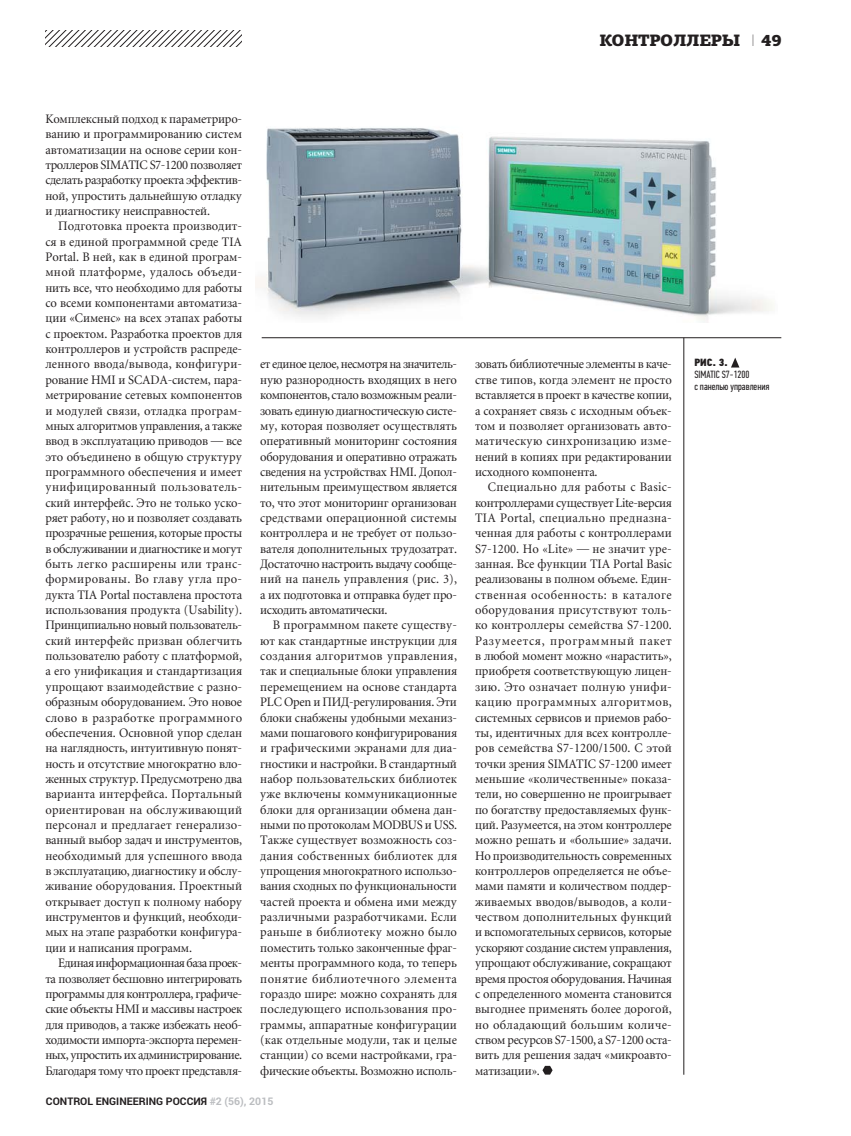
<style>
.page{position:relative;width:851px;height:1136px;background:#fff}
.page>*{position:absolute;margin:0;border:0;box-sizing:border-box;transform-origin:0 0}
.t1{font:900 16.5px "PF Agora Slab Pro";letter-spacing:-.02em;color:#231f20}
.t2{font:12.75px/15.3px "Miniature";letter-spacing:-.015em;color:#231f20;text-align:justify;scale:.96 1}
.t3{font:700 10.5px "Roboto";color:#231f20}
.t4{font:10.5px/12px "PF Din Text Comp Pro";color:#231f20}
.t5{font:10.5px "PF Din Text Cond Pro X Black";color:#231f20}
.s1{font-family:"PF Din Text Pro";font-weight:100}
.s2{color:#bbbdc0}
</style>
<div class="page">
<svg style="left:46px;top:31px;width:195px;height:15px"></svg>
<svg style="left:542px;top:1065px;width:10px;height:9px"></svg>
<img style="left:256px;top:127px;width:517px;height:195px">
<svg style="left:731px;top:357px;width:8px;height:10px"></svg>
<hr style="left:262px;top:337px;width:519px;height:1px;background:#231f20">
<hr style="left:683px;top:338px;width:1px;height:736px;background:#231f20">
<p class="t1" style="left:599px;top:31px;width:142px">КОНТРОЛЛЕРЫ</p>
<p class="t1" style="left:751px;top:31px;width:32px"><span class="s1">I</span> 49</p>
<p class="t2" style="left:45px;top:112px;width:206px">Комплексный подход к параметриро&shy;ванию и программированию систем автоматизации на основе серии кон&shy;троллеров SIMATIC S7-1200 позволяет сделать разработку проекта эффектив&shy;ной, упростить дальнейшую отладку и диагностику неисправностей.</p>
<p class="t2" style="left:45px;top:220px;width:206px;text-indent:13px">Подготовка проекта производит&shy;ся в единой программной среде TIA Portal. В ней, как в единой програм&shy;мной платформе, удалось объеди&shy;нить все, что необходимо для работы со всеми компонентами автоматиза&shy;ции «Сименс» на всех этапах работы с проектом. Разработка проектов для контроллеров и устройств распреде&shy;ленного ввода/вывода, конфигури&shy;рование HMI и SCADA-систем, пара&shy;метрирование сетевых компонентов и модулей связи, отладка програм&shy;мных алгоритмов управления, а также ввод в эксплуатацию приводов — все это объединено в общую структуру программного обеспечения и имеет унифицированный пользователь&shy;ский интерфейс. Это не только уско&shy;ряет работу, но и позволяет создавать прозрачные решения, которые просты в обслуживании и диагностике и могут быть легко расширены или транс&shy;формированы. Во главу угла про&shy;дукта TIA Portal поставлена простота использования продукта (Usability).<br>Принципиально новый пользователь&shy;ский интерфейс призван облегчить пользователю работу с платформой, а его унификация и стандартизация упрощают взаимодействие с разно&shy;образным оборудованием. Это новое слово в разработке программного обеспечения. Основной упор сделан на наглядность, интуитивную понят&shy;ность и отсутствие многократно вло&shy;женных структур. Предусмотрено два варианта интерфейса. Портальный ориентирован на обслуживающий персонал и предлагает генерализо&shy;ванный выбор задач и инструментов, необходимый для успешного ввода в эксплуатацию, диагностику и обслу&shy;живание оборудования. Проектный открывает доступ к полному набору инструментов и функций, необходи&shy;мых на этапе разработки конфигура&shy;ции и написания программ.</p>
<p class="t2" style="left:45px;top:956px;width:206px;text-indent:13px">Единая информационная база проек&shy;та позволяет бесшовно интегрировать программы для контроллера, графиче&shy;ские объекты HMI и массивы настроек для приводов, а также избежать необ&shy;ходимости импорта-экспорта перемен&shy;ных, упростить их администрирование.<br>Благодаря тому что проект представля-</p>
<p class="t2" style="left:260px;top:358px;width:206px">ет единое целое, несмотря на значитель&shy;ную разнородность входящих в него компонентов, стало возможным реали&shy;зовать единую диагностическую систе&shy;му, которая позволяет осуществлять оперативный мониторинг состояния оборудования и оперативно отражать сведения на устройствах HMI. Допол&shy;нительным преимуществом является то, что этот мониторинг организован средствами операционной системы контроллера и не требует от пользо&shy;вателя дополнительных трудозатрат.<br>Достаточно настроить выдачу сообще&shy;ний на панель управления (рис. 3), а их подготовка и отправка будет про&shy;исходить автоматически.</p>
<p class="t2" style="left:260px;top:618px;width:206px;text-indent:13px">В программном пакете существу&shy;ют как стандартные инструкции для создания алгоритмов управления, так и специальные блоки управления перемещением на основе стандарта PLC Open и ПИД-регулирования. Эти блоки снабжены удобными механиз&shy;мами пошагового конфигурирования и графическими экранами для диа&shy;гностики и настройки. В стандартный набор пользовательских библиотек уже включены коммуникационные блоки для организации обмена дан&shy;ными по протоколам MODBUS и USS.<br>Также существует возможность соз&shy;дания собственных библиотек для упрощения многократного использо&shy;вания сходных по функциональности частей проекта и обмена ими между различными разработчиками. Если раньше в библиотеку можно было поместить только законченные фраг&shy;менты программного кода, то теперь понятие библиотечного элемента гораздо шире: можно сохранять для последующего использования про&shy;граммы, аппаратные конфигурации (как отдельные модули, так и целые станции) со всеми настройками, гра&shy;фические объекты. Возможно исполь-</p>
<p class="t3" style="left:46px;top:1093px;width:229px">CONTROL ENGINEERING РОССИЯ <span class="s2">#2 (56), 2015</span></p>
<p class="t2" style="left:475px;top:358px;width:206px">зовать библиотечные элементы в каче&shy;стве типов, когда элемент не просто вставляется в проект в качестве копии, а сохраняет связь с исходным объек&shy;том и позволяет организовать авто&shy;матическую синхронизацию изме&shy;нений в копиях при редактировании исходного компонента.</p>
<p class="t2" style="left:475px;top:480px;width:206px;text-indent:13px">Специально для работы с Basic&shy;контроллерами существует Lite-версия TIA Portal, специально предназна&shy;ченная для работы с контроллерами S7-1200. Но «Lite» — не значит уре&shy;занная. Все функции TIA Portal Basic реализованы в полном объеме. Един&shy;ственная особенность: в каталоге оборудования присутствуют толь&shy;ко контроллеры семейства S7-1200.<br>Разуме ется, программный пакет в любой момент можно «нарастить», приобретя соответствующую лицен&shy;зию. Это означает полную унифи&shy;кацию программных алгоритмов, системных сервисов и приемов рабо&shy;ты, идентичных для всех контролле&shy;ров семейства S7-1200/1500. С этой точки зрения SIMATIC S7-1200 имеет меньшие «количественные» показа&shy;тели, но совершенно не проигрывает по богатству предоставляемых функ&shy;ций. Разумеется, на этом контроллере можно решать и «большие» задачи.<br>Но производительность современных контроллеров определяется не объе&shy;мами памяти и количеством поддер&shy;живаемых вводов/выводов, а коли&shy;чеством дополнительных функций и вспомогательных сервисов, которые ускоряют создание систем управления, упрощают обслуживание, сокращают время простоя оборудования. Начиная с определенного момента становится выгоднее применять более дорогой, но обладающий большим количе&shy;ством ресурсов S7-1500, а S7-1200 оста&shy;вить для решения задач «микроавто&shy;матизации».</p>
<p class="t5" style="left:694px;top:356px;width:35px">РИС. 3.</p>
<p class="t4" style="left:694px;top:369px;width:77px">SIMATIC S7-1200<br>с панелью управления</p>
</div>
